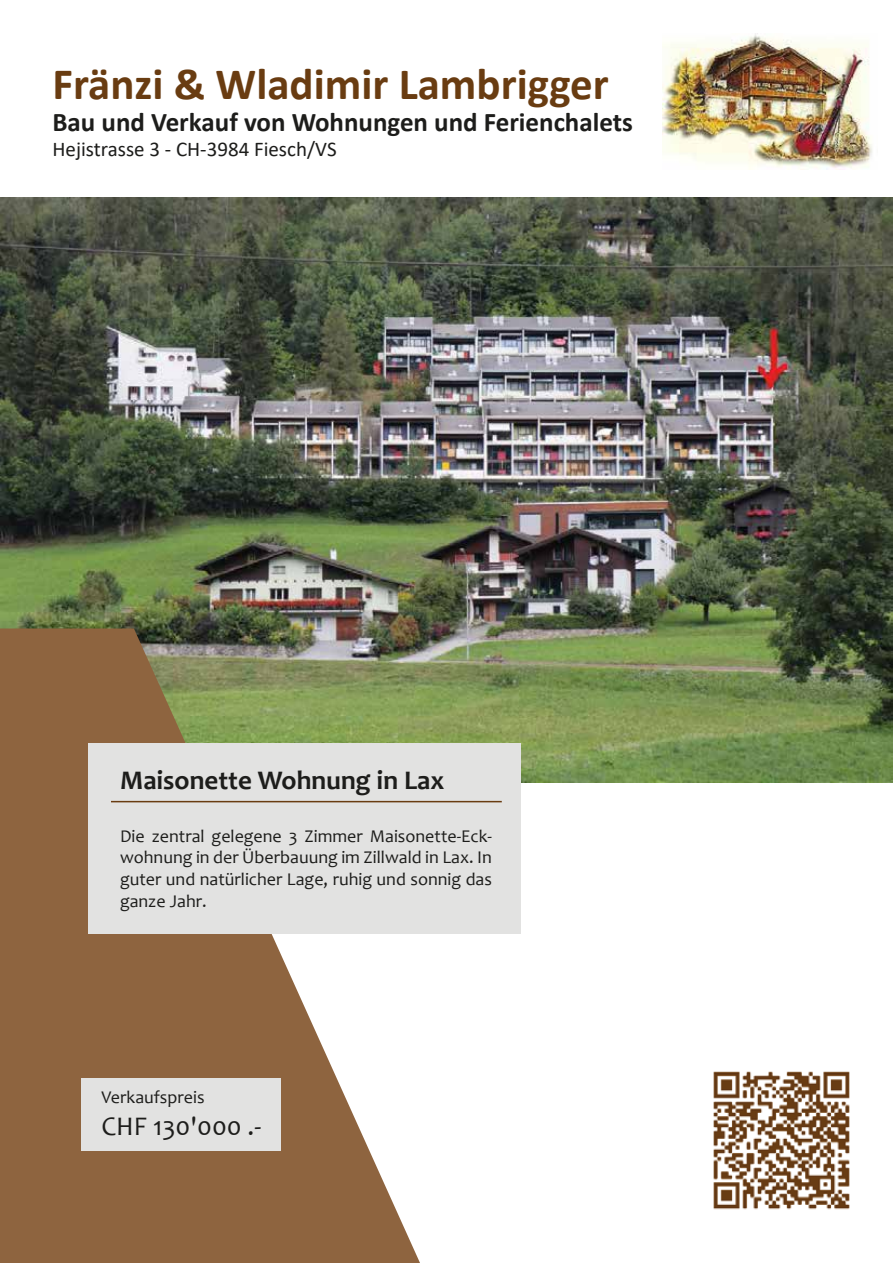
<style>
.page{position:relative;width:893px;height:1263px;background:#fff}
.page>*{position:absolute;margin:0;border:0;box-sizing:border-box;transform-origin:0 0}
.t1{font:700 45px "Calibri";color:#693c11}
.t2{font:700 27px "Calibri";color:#1d1d1b}
.t3{font:700 27px "Candara";color:#1d1d1b}
.t4{font:27px "Candara";color:#1d1d1b}
.t5{font:21px "Calibri";color:#1d1d1b}
.t6{font:18px/21.6px "Candara";color:#1d1d1b;text-align:justify}
</style>
<div class="page">
<img style="left:0;top:197px;width:893px;height:585px">
<svg style="left:0;top:628px;width:420px;height:635px;background:#9a7e5d"></svg>
<div style="left:88px;top:743px;width:432px;height:191px;background:#e2e2e1"></div>
<hr style="left:111px;top:801px;width:391px;height:1px;background:#693c11">
<div style="left:81px;top:1078px;width:199px;height:72px;background:#e2e2e1"></div>
<img style="left:662px;top:34px;width:211px;height:136px">
<img style="left:713px;top:1071px;width:137px;height:139px">
<h1 class="t1" style="left:52px;top:52px;width:558px">Fränzi &amp; Wladimir Lambrigger</h1>
<h2 class="t2" style="left:52px;top:103px;width:582px">Bau und Verkauf von Wohnungen und Ferienchalets</h2>
<p class="t5" style="left:52px;top:135px;width:286px">Hejistrasse 3 - CH-3984 Fiesch/VS</p>
<h2 class="t3" style="left:120px;top:764px;width:326px">Maisonette Wohnung in Lax</h2>
<p class="t6" style="left:120px;top:825px;width:374px">Die zentral gelegene 3 Zimmer Maisonette-Eck&shy;wohnung in der Überbauung im Zillwald in Lax. In guter und natürlicher Lage, ruhig und sonnig das ganze Jahr.</p>
<p class="t6" style="left:101px;top:1086px;width:105px">Verkaufspreis</p>
<h2 class="t4" style="left:101px;top:1109px;width:161px">CHF 130'000 .-</h2>
</div>
